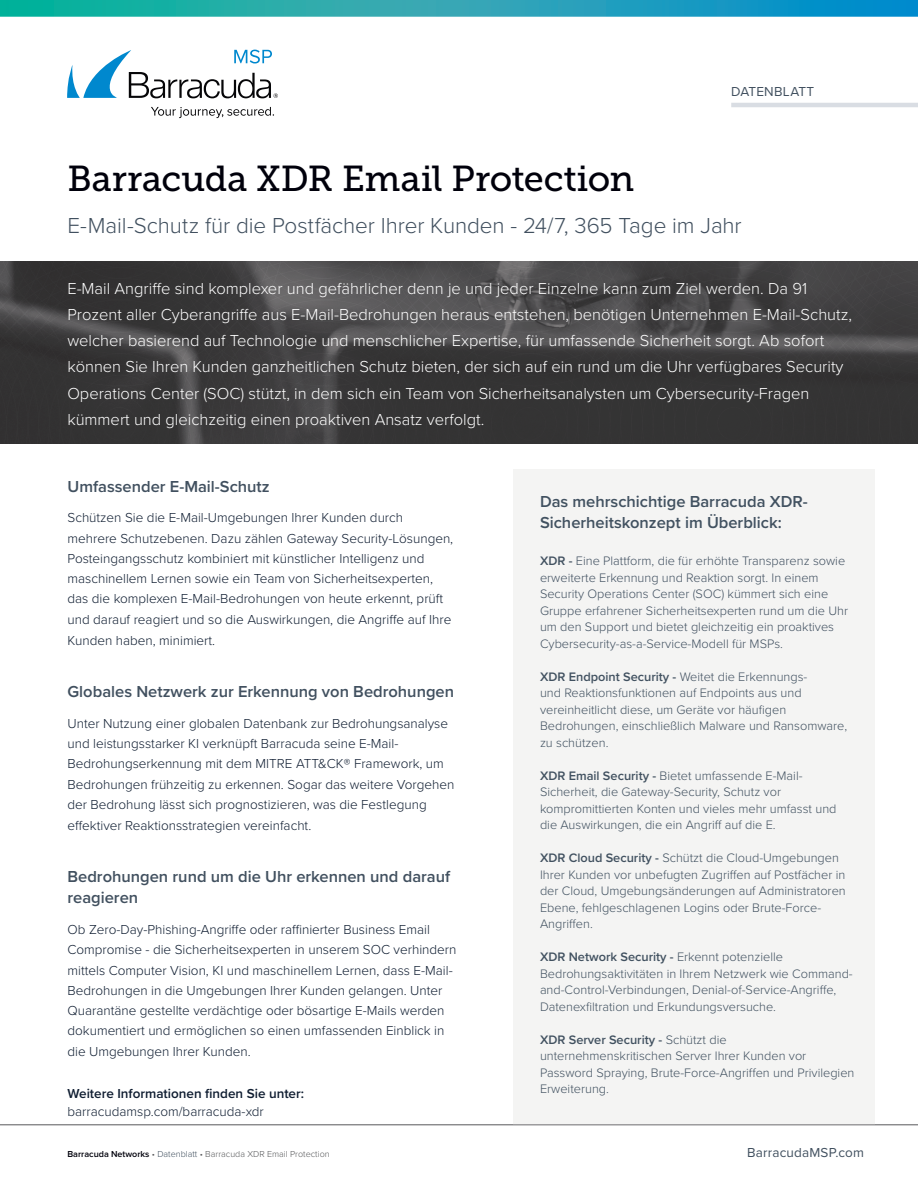
<style>
.page{position:relative;width:918px;height:1188px;background:#fff}
.page>*{position:absolute;margin:0;border:0;box-sizing:border-box;transform-origin:0 0}
.title__product{font:36px "Museo Slab 500";letter-spacing:-.005em;color:#00000b}
.title__product-2{font:300 22.5px "Proxima Nova";letter-spacing:-.005em;color:#41505f}
.large_body{font:300 16.5px/26.2px "Proxima Nova";color:#fff}
.heading{font:600 16.5px/21px "Proxima Nova";color:#41505f}
.heading-2{font:600 16.5px/21px "Proxima Nova";color:#415160}
.t1{font:300 13.5px/20.4px "Proxima Nova";color:#0f1d31}
.t2{font:600 13.5px "Proxima Nova";color:#0f1d31}
.document_type{font:13.5px "Proxima Nova";letter-spacing:.015em;color:#41505f}
.small_body_heading{font:300 12.75px/16.5px "Proxima Nova";color:#415160}
.t3{font:300 9px "Proxima Nova";color:#57585a}
.s1{font-weight:600}
.s2{font-weight:600;color:#00000b}
.s3{color:#41505f}
</style>
<div class="page">
<hr style="left:0;top:1125px;width:918px;height:1px;background:#57585a">
<svg style="left:0;top:0;width:918px;height:17px;background:#20a4b5"></svg>
<div style="left:513px;top:470px;width:361px;height:655px;background:#f4f4f3"></div>
<svg style="left:0;top:261px;width:918px;height:183px;background:#3f3e3f"></svg>
<hr style="left:731px;top:103px;width:187px;height:4px;background:#d9dde3">
<svg style="left:151px;top:107px;width:123px;height:11px"></svg>
<svg style="left:67px;top:50px;width:211px;height:48px"></svg>
<p class="document_type" style="left:731px;top:81px;width:85px">DATENBLATT</p>
<p class="title__product" style="left:68px;top:158px;width:568px">Barracuda XDR Email Protection</p>
<p class="title__product-2" style="left:68px;top:208px;width:676px">E-Mail-Schutz für die Postfächer Ihrer Kunden - 24/7, 365 Tage im Jahr</p>
<p class="large_body" style="left:67px;top:274px;width:786px">E-Mail Angriffe sind komplexer und gefährlicher denn je und jeder Einzelne kann zum Ziel werden. Da 91<br>Prozent aller Cyberangriffe aus E-Mail-Bedrohungen heraus entstehen, benötigen Unternehmen E-Mail-Schutz, welcher basierend auf Technologie und menschlicher Expertise, für umfassende Sicherheit sorgt. Ab sofort können Sie Ihren Kunden ganzheitlichen Schutz bieten, der sich auf ein rund um die Uhr verfügbares Security Operations Center (SOC) stützt, in dem sich ein Team von Sicherheitsanalysten um Cybersecurity-Fragen kümmert und gleichzeitig einen proaktiven Ansatz verfolgt.</p>
<p class="heading" style="left:68px;top:475px;width:204px">Umfassender E-Mail-Schutz</p>
<p class="t1" style="left:68px;top:507px;width:387px">Schützen Sie die E-Mail-Umgebungen Ihrer Kunden durch mehrere Schutzebenen. Dazu zählen Gateway Security-Lösungen, Posteingangsschutz kombiniert mit künstlicher Intelligenz und maschinellem Lernen sowie ein Team von Sicherheitsexperten, das die komplexen E-Mail-Bedrohungen von heute erkennt, prüft und darauf reagiert und so die Auswirkungen, die Angriffe auf Ihre Kunden haben, minimiert.</p>
<p class="heading" style="left:68px;top:681px;width:388px">Globales Netzwerk zur Erkennung von Bedrohungen</p>
<p class="t1" style="left:68px;top:712px;width:388px">Unter Nutzung einer globalen Datenbank zur Bedrohungsanalyse und leistungsstarker KI verknüpft Barracuda seine E-Mail-Bedrohungserkennung mit dem MITRE ATT&amp;CK® Framework, um Bedrohungen frühzeitig zu erkennen. Sogar das weitere Vorgehen der Bedrohung lässt sich prognostizieren, was die Festlegung effektiver Reaktionsstrategien vereinfacht.</p>
<p class="heading" style="left:68px;top:866px;width:384px">Bedrohungen rund um die Uhr erkennen und darauf reagieren</p>
<p class="t1" style="left:68px;top:919px;width:390px">Ob Zero-Day-Phishing-Angriffe oder raffinierter Business Email Compromise - die Sicherheitsexperten in unserem SOC verhindern mittels Computer Vision, KI und maschinellem Lernen, dass E-Mail-Bedrohungen in die Umgebungen Ihrer Kunden gelangen. Unter Quarantäne gestellte verdächtige oder bösartige E-Mails werden dokumentiert und ermöglichen so einen umfassenden Einblick in die Umgebungen Ihrer Kunden.</p>
<p class="heading-2" style="left:540px;top:490px;width:269px">Das mehrschichtige Barracuda XDR-<br>Sicherheitskonzept im Überblick:</p>
<p class="small_body_heading" style="left:540px;top:552px;width:310px"><span class="s1">XDR -</span> Eine Plattform, die für erhöhte Transparenz sowie erweiterte Erkennung und Reaktion sorgt. In einem Security Operations Center (SOC) kümmert sich eine Gruppe erfahrener Sicherheitsexperten rund um die Uhr um den Support und bietet gleichzeitig ein proaktives Cybersecurity-as-a-Service-Modell für MSPs.</p>
<p class="small_body_heading" style="left:540px;top:667px;width:309px"><span class="s1">XDR Endpoint Security -</span> Weitet die Erkennungs-<br>und Reaktionsfunktionen auf Endpoints aus und vereinheitlicht diese, um Geräte vor häufigen Bedrohungen, einschließlich Malware und Ransomware, zu schützen.</p>
<p class="small_body_heading" style="left:540px;top:766px;width:298px"><span class="s1">XDR Email Security -</span> Bietet umfassende E-Mail-Sicherheit, die Gateway-Security, Schutz vor kompromittierten Konten und vieles mehr umfasst und die Auswirkungen, die ein Angriff auf die E.</p>
<p class="small_body_heading" style="left:540px;top:849px;width:307px"><span class="s1">XDR Cloud Security -</span> Schützt die Cloud-Umgebungen Ihrer Kunden vor unbefugten Zugriffen auf Postfächer in der Cloud, Umgebungsänderungen auf Administratoren Ebene, fehlgeschlagenen Logins oder Brute-Force-Angriffen.</p>
<p class="small_body_heading" style="left:540px;top:948px;width:314px"><span class="s1">XDR Network Security -</span> Erkennt potenzielle Bedrohungsaktivitäten in Ihrem Netzwerk wie Command&shy;and-Control-Verbindungen, Denial-of-Service-Angriffe, Datenexfiltration und Erkundungsversuche.</p>
<p class="small_body_heading" style="left:540px;top:1030px;width:316px"><span class="s1">XDR Server Security -</span> Schützt die unternehmenskritischen Server Ihrer Kunden vor<br>Password Spraying, Brute-Force-Angriffen und Privilegien</p>
<p class="t2" style="left:68px;top:1083px;width:238px">Weitere Informationen finden Sie unter:</p>
<p class="small_body_heading" style="left:540px;top:1080px;width:70px">Erweiterung.</p>
<p class="t1" style="left:68px;top:1100px;width:198px">barracudamsp.com/barracuda-xdr</p>
<p class="t3" style="left:68px;top:1147px;width:264px"><span class="s2">Barracuda Networks</span> • <span class="s3">Datenblatt</span> • Barracuda XDR Email Protection</p>
<p class="document_type" style="left:747px;top:1142px;width:118px">BarracudaMSP.com</p>
</div>
